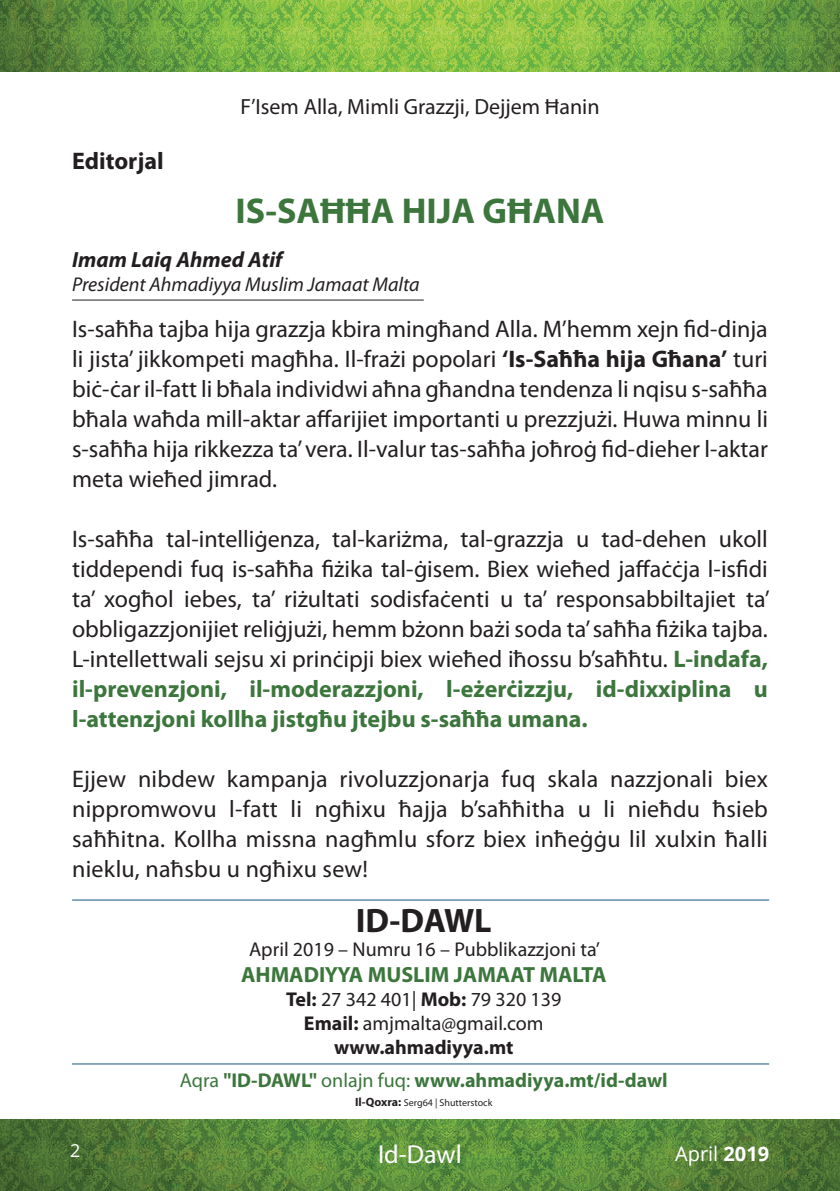
<style>
.page{position:relative;width:840px;height:1191px;background:#fff}
.page>*{position:absolute;margin:0;border:0;box-sizing:border-box;transform-origin:0 0}
.t1{font:700 36px "Myriad Pro";color:#3c763d}
.t2{font:700 34px "Myriad Pro";letter-spacing:-.01em;color:#231f20}
.t3{font:26px "Myriad Pro";color:#fff}
.t4{font:24px/30px "Myriad Pro";color:#231f20;text-align:justify}
.t5{font:700 24px "Myriad Pro";color:#231f20}
.t6{font:22px "Myriad Pro";color:#231f20}
.t7{font:700 22px "Myriad Pro";color:#3c763d}
.t8{font:italic 700 22px "Myriad Pro";color:#231f20}
.t9{font:20px/24px "Myriad Pro";color:#231f20;text-align:center}
.t10{font:700 20px "Myriad Pro";color:#3c763d}
.t11{font:italic 20px "Myriad Pro";color:#231f20}
.t12{font:20px "Open Sans";color:#fff}
.t13{font:18px "Open Sans";color:#fff}
.t14{font:10px "Myriad Pro";color:#231f20}
.s1{font-weight:700}
.s2{font-weight:700;color:#3c763d}
.s3{font-weight:400}
.s4{font-weight:700;font-size:12px}
</style>
<div class="page">
<img style="left:0;top:0;width:839px;height:72px">
<img style="left:0;top:1119px;width:839px;height:72px">
<hr style="left:72px;top:899px;width:696px;height:1px;background:#11567b">
<hr style="left:72px;top:1063px;width:696px;height:1px;background:#11567b">
<hr style="left:72px;top:299px;width:351px;height:1px;background:#231f20">
<p class="t5" style="left:72px;top:145px;width:93px">Editorjal</p>
<p class="t6" style="left:240px;top:93px;width:360px">F’Isem Alla, Mimli Grazzji, Dejjem Ħanin</p>
<h1 class="t1" style="left:235px;top:188px;width:370px">IS-SAĦĦA HIJA GĦANA</h1>
<p class="t8" style="left:72px;top:245px;width:212px">Imam Laiq Ahmed Atif</p>
<p class="t11" style="left:72px;top:272px;width:349px">President Ahmadiyya Muslim Jamaat Malta</p>
<p class="t4" style="left:72px;top:313px;width:697px">Is-saħħa tajba hija grazzja kbira mingħand Alla. M’hemm xejn fid-dinja li jista’ jikkompeti magħha. I l-frażi popolari <span class="s1">‘Is-Saħħa hija Għana’</span> turi biċ-ċar il-fatt li bħala individwi aħna għandna tendenza li nqisu s-saħħa bħala waħda mill-aktar affarijiet importanti u prezzjużi. Huwa minnu li s-saħħa hija rikkezza ta’ vera. I l-valur tas-saħħa joħroġ fid-dieher l-aktar meta wieħed jimrad.</p>
<p class="t4" style="left:72px;top:523px;width:699px">Is-saħħa tal-intelliġenza, tal-kariżma, tal-grazzja u tad-dehen ukoll tiddependi fuq is-saħħa fiżika tal-ġisem. Biex wieħed jaffaċċja l-isfidi ta’ xogħol iebes, ta’ riżultati sodisfaċenti u ta’ responsabbiltajiet ta’ obbligazzjonijiet reliġjużi, hemm bżonn bażi soda ta’ saħħa fiżika tajba.<br>L-intellettwali sejsu xi prinċipji biex wieħed iħossu b’saħħtu. <span class="s2">L-indafa, il-prevenzjoni, il-moderazzjoni, l-eżerċizzju, id-dixxiplina u l-attenzjoni kollha jistgħu jtejbu s-saħħa umana.</span></p>
<p class="t4" style="left:72px;top:763px;width:697px">Ejjew nibdew kampanja rivoluzzjonarja fuq skala nazzjonali biex nippromwovu l-fatt li ngħixu ħajja b’saħħitha u li nieħdu ħsieb saħħitna. Kollha missna nagħmlu sforz biex inħeġġu lil xulxin ħalli nieklu, naħsbu u ngħixu sew!</p>
<h2 class="t2" style="left:355px;top:898px;width:137px">ID-DAWL</h2>
<p class="t9" style="left:249px;top:936px;width:352px">April 2019 – Numru 16 – Pubblikazzjoni ta’</p>
<p class="t7" style="left:241px;top:960px;width:367px">AHMADIYYA MUSLIM JAMAAT MALTA</p>
<p class="t9" style="left:286px;top:987px;width:276px"><span class="s1">Tel:</span> 27 342 401| <span class="s1">Mob:</span> 79 320 139<br><span class="s1">Email:</span> amjmalta@gmail.com <span class="s1">www.ahmadiyya.mt</span></p>
<p class="t10" style="left:180px;top:1067px;width:489px"><span class="s3">Aqra</span> "ID-DAWL" <span class="s3">onlajn fuq:</span> www.ahmadiyya.mt/id-dawl</p>
<p class="t14" style="left:355px;top:1096px;width:139px"><span class="s4">Il-Qoxra:</span> Serg64 | Shutterstock</p>
<p class="t13" style="left:70px;top:1138px;width:12px">2</p>
<p class="t3" style="left:378px;top:1138px;width:85px">Id-Dawl</p>
<p class="t12" style="left:674px;top:1140px;width:96px">April <span class="s1">2019</span></p>
</div>
